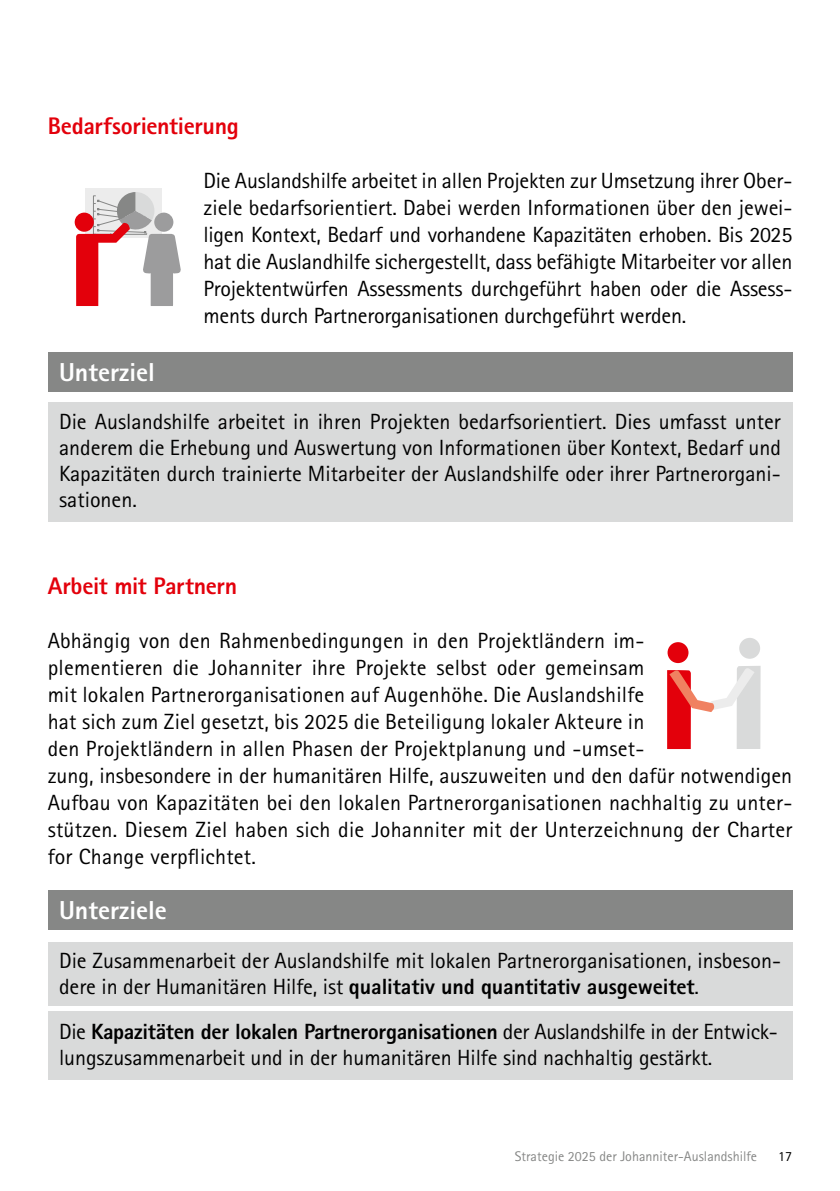
<style>
.page{position:relative;width:840px;height:1191px;background:#fff}
.page>*{position:absolute;margin:0;border:0;box-sizing:border-box;transform-origin:0 0}
.t1{font:800 26px "Rotis Sans Serif Std";color:#fff}
.t2{font:800 24px "Rotis Sans Serif Std";letter-spacing:-.015em;color:#e3000b}
.t3{font:22px/27px "Rotis Sans Serif Std";letter-spacing:.01em;color:#000}
.t4{font:14px "Rotis Sans Serif Std";color:#868786}
.t5{font:14px "Rotis Sans Serif Std";color:#000}
.s1{font-weight:800}
</style>
<div class="page">
<div style="left:48px;top:403px;width:743px;height:119px;background:#d9dada"></div>
<div style="left:48px;top:352px;width:743px;height:39px;background:#868786"></div>
<div style="left:48px;top:941px;width:743px;height:64px;background:#d9dada"></div>
<div style="left:48px;top:890px;width:743px;height:40px;background:#868786"></div>
<div style="left:48px;top:1011px;width:743px;height:68px;background:#d9dada"></div>
<div style="left:86px;top:188px;width:76px;height:50px;background:#ececec"></div>
<svg style="left:76px;top:192px;width:105px;height:114px"></svg>
<div style="left:738px;top:638px;width:21px;height:21px;background:#d9dada;border-radius:50%"></div>
<div style="left:667px;top:642px;width:21px;height:21px;background:#e3000b;border-radius:50%"></div>
<svg style="left:667px;top:666px;width:93px;height:83px"></svg>
<p class="t2" style="left:48px;top:111px;width:192px">Bedarfsorientierung</p>
<p class="t3" style="left:203px;top:167px;width:590px;text-align:justify">Die Auslandshilfe arbeitet in allen Projekten zur Umsetzung ihrer Ober&shy;ziele bedarfsorientiert. Dabei werden Informationen über den jewei&shy;ligen Kontext, Bedarf und vorhandene Kapazitäten erhoben. Bis 2025 hat die Auslandhilfe sichergestellt, dass befähigte Mitarbeiter vor allen Projektentwürfen Assessments durchgeführt haben oder die Assess&shy;ments durch Partnerorganisationen durchgeführt werden.</p>
<p class="t1" style="left:59px;top:355px;width:97px">Unterziel</p>
<p class="t3" style="left:59px;top:409px;width:723px;line-height:26px;text-align:justify">Die Auslandshilfe arbeitet in ihren Projekten bedarfsorientiert. Dies umfasst unter anderem die Erhebung und Auswertung von Informationen über Kontext, Bedarf und Kapazitäten durch trainierte Mitarbeiter der Auslandshilfe oder ihrer Partnerorgani&shy;sationen.</p>
<p class="t2" style="left:48px;top:570px;width:191px">Arbeit mit Partnern</p>
<p class="t3" style="left:48px;top:626px;width:745px">Abhängig von den Rahmenbedingungen in den Projektländern im-<br>plementieren die Johanniter ihre Projekte selbst oder gemeinsam<br>mit lokalen Partnerorganisationen auf Augenhöhe. Die Auslandshilfe<br>hat sich zum Ziel gesetzt, bis 2025 die Beteiligung lokaler Akteure in<br>den Projektländern in allen Phasen der Projektplanung und -umset-<br>zung, insbesondere in der humanitären Hilfe, auszuweiten und den dafür notwendigen Aufbau von Kapazitäten bei den lokalen Partnerorganisationen nachhaltig zu unter&shy;stützen. Diesem Ziel haben sich die Johanniter mit der Unterzeichnung der Charter for Change verpflichtet.</p>
<p class="t1" style="left:59px;top:894px;width:109px">Unterziele</p>
<p class="t3" style="left:59px;top:947px;width:723px;line-height:26px">Die Zusammenarbeit der Auslandshilfe mit lokalen Partnerorganisationen, insbeson&shy;dere in der Humanitären Hilfe, ist <span class="s1">qualitativ und quantitativ ausgeweitet</span>.</p>
<p class="t3" style="left:59px;top:1018px;width:719px;line-height:26px">Die <span class="s1">Kapazitäten der lokalen Partnerorganisationen</span> der Auslandshilfe in der Entwick&shy;lungszusammenarbeit und in der humanitären Hilfe sind nachhaltig gestärkt.</p>
<p class="t4" style="left:514px;top:1148px;width:244px">Strategie 2025 der Johanniter-Auslandshilfe</p>
<p class="t5" style="left:777px;top:1148px;width:15px">17</p>
</div>
